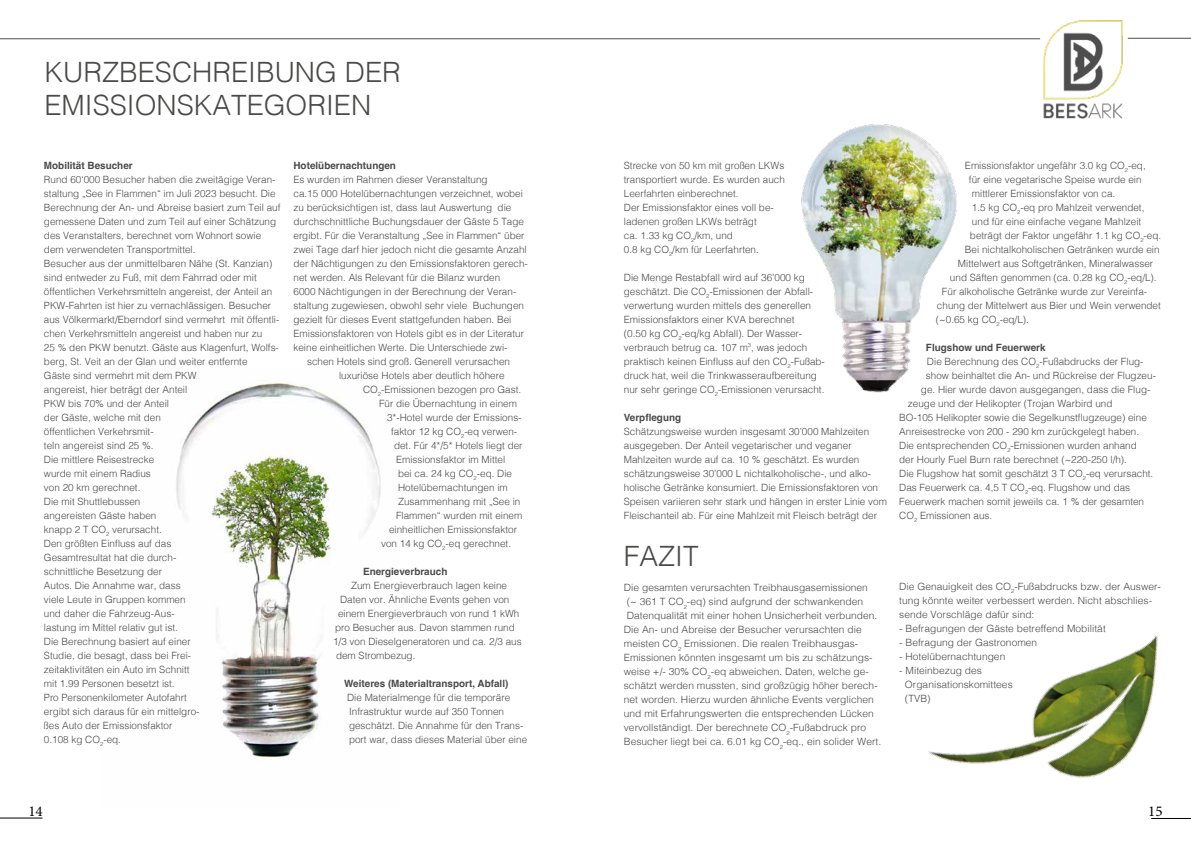
<style>
.page{position:relative;width:1191px;height:842px;background:#fff}
.page>*{position:absolute;margin:0;border:0;box-sizing:border-box;transform-origin:0 0}
.t1{font:300 28px/33.6px "Helvetica";color:#4a4a49}
.t2{font:15px "Minion Pro";color:#000}
.t3{font:300 10px/14px "Helvetica";color:#4a4a49}
.t4{font:700 10px "Helvetica";color:#4a4a49}
</style>
<div class="page">
<hr style="left:0;top:38px;width:1040px;height:1px;background:#4d4d4d">
<hr style="left:1127px;top:38px;width:64px;height:1px;background:#4d4d4d">
<img style="left:1034px;top:20px;width:95px;height:99px">
<img style="left:176px;top:380px;width:205px;height:379px">
<img style="left:928px;top:635px;width:230px;height:143px">
<img style="left:801px;top:124px;width:156px;height:269px">
<hr style="left:1151px;top:818px;width:40px;height:1px;background:#000">
<hr style="left:0;top:818px;width:43px;height:1px;background:#000">
<h1 class="t1" style="left:44px;top:53px;width:358px">KURZBESCHREIBUNG DER<br>EMISSIONSKATEGORIEN</h1>
<p class="t4" style="left:44px;top:159px;width:90px">Mobilität Besucher</p>
<p class="t3" style="left:44px;top:172px;width:238px">Rund 60‘000 Besucher haben die zweitägige Veran&shy;staltung „See in Flammen“ im Juli 2023 besucht. Die Berechnung der An- und Abreise basiert zum Teil auf gemessene Daten und zum Teil auf einer Schätzung des Veranstalters, berechnet vom Wohnort sowie dem verwendeten Transportmittel.<br>Besucher aus der unmittelbaren Nähe (St. Kanzian) sind entweder zu Fuß, mit dem Fahrrad oder mit öffentlichen Verkehrsmitteln angereist, der Anteil an PKW-Fahrten ist hier zu vernachlässigen. Besucher aus Völkermarkt/Eberndorf sind vermehrt mit öffentli&shy;chen Verkehrsmitteln angereist und haben nur zu<br>25 % den PKW benutzt. Gäste aus Klagenfurt, Wolfs&shy;berg, St. Veit an der Glan und weiter entfernte<br>Gäste sind vermehrt mit dem PKW<br>angereist, hier beträgt der Anteil<br>PKW bis 70% und der Anteil<br>der Gäste, welche mit den<br>öffentlichen Verkehrsmit-<br>teln angereist sind 25 %.<br>Die mittlere Reisestrecke<br>wurde mit einem Radius<br>von 20 km gerechnet.<br>Die mit Shuttlebussen<br>angereisten Gäste haben<br>knapp 2 T CO<sub>2</sub> verursacht.<br>Den größten Einfluss auf das<br>Gesamtresultat hat die durch-<br>schnittliche Besetzung der<br>Autos. Die Annahme war, dass<br>viele Leute in Gruppen kommen<br>und daher die Fahrzeug-Aus-<br>lastung im Mittel relativ gut ist.<br>Die Berechnung basiert auf einer<br>Studie, die besagt, dass bei Frei-<br>zeitaktivitäten ein Auto im Schnitt<br>mit 1.99 Personen besetzt ist.<br>Pro Personenkilometer Autofahrt<br>ergibt sich daraus für ein mittelgro-<br>ßes Auto der Emissionsfaktor<br>0.108 kg CO<sub>2</sub>-eq.</p>
<p class="t4" style="left:293px;top:159px;width:104px">Hotelübernachtungen</p>
<p class="t3" style="left:293px;top:172px;width:196px">Es wurden im Rahmen dieser Veranstaltung</p>
<p class="t3" style="left:293px;top:186px;width:231px">ca.15 000 Hotelübernachtungen verzeichnet, wobei</p>
<p class="t3" style="left:293px;top:200px;width:219px">zu berücksichtigen ist, dass laut Auswertung die</p>
<p class="t3" style="left:293px;top:214px;width:232px">durchschnittliche Buchungsdauer der Gäste 5 Tage</p>
<p class="t3" style="left:293px;top:228px;width:233px">ergibt. Für die Veranstaltung „See in Flammen“ über</p>
<p class="t3" style="left:293px;top:242px;width:235px">zwei Tage darf hier jedoch nicht die gesamte Anzahl</p>
<p class="t3" style="left:293px;top:256px;width:236px">der Nächtigungen zu den Emissionsfaktoren gerech-</p>
<p class="t3" style="left:293px;top:270px;width:208px">net werden. Als Relevant für die Bilanz wurden</p>
<p class="t3" style="left:293px;top:284px;width:224px">6000 Nächtigungen in der Berechnung der Veran-</p>
<p class="t3" style="left:293px;top:298px;width:232px">staltung zugewiesen, obwohl sehr viele Buchungen</p>
<p class="t3" style="left:293px;top:312px;width:219px">gezielt für dieses Event stattgefunden haben. Bei</p>
<p class="t3" style="left:293px;top:326px;width:232px">Emissionsfaktoren von Hotels gibt es in der Literatur</p>
<p class="t3" style="left:293px;top:340px;width:215px">keine einheitlichen Werte. Die Unterschiede zwi-</p>
<p class="t3" style="left:307px;top:354px;width:204px">schen Hotels sind groß. Generell verursachen</p>
<p class="t3" style="left:339px;top:368px;width:167px">luxuriöse Hotels aber deutlich höhere</p>
<p class="t3" style="left:363px;top:382px;width:160px">CO<sub>2</sub>-Emissionen bezogen pro Gast.</p>
<p class="t3" style="left:379px;top:396px;width:139px">Für die Übernachtung in einem</p>
<p class="t3" style="left:387px;top:410px;width:136px">3*-Hotel wurde der Emissions-</p>
<p class="t3" style="left:391px;top:424px;width:128px">faktor 12 kg CO<sub>2</sub>-eq verwen-</p>
<p class="t3" style="left:394px;top:438px;width:130px">det. Für 4*/5* Hotels liegt der</p>
<p class="t3" style="left:396px;top:452px;width:111px">Emissionsfaktor im Mittel</p>
<p class="t3" style="left:398px;top:466px;width:116px">bei ca. 24 kg CO<sub>2</sub>-eq. Die</p>
<p class="t3" style="left:398px;top:480px;width:111px">Hotelübernachtungen im</p>
<p class="t3" style="left:398px;top:494px;width:124px">Zusammenhang mit „See in</p>
<p class="t3" style="left:396px;top:508px;width:128px">Flammen“ wurden mit einem</p>
<p class="t3" style="left:389px;top:522px;width:129px">einheitlichen Emissionsfaktor</p>
<p class="t3" style="left:381px;top:536px;width:132px">von 14 kg CO<sub>2</sub>-eq gerechnet.</p>
<p class="t4" style="left:363px;top:565px;width:86px">Energieverbrauch</p>
<p class="t3" style="left:351px;top:578px;width:158px">Zum Energieverbrauch lagen keine</p>
<p class="t3" style="left:340px;top:592px;width:171px">Daten vor. Ähnliche Events gehen von</p>
<p class="t3" style="left:338px;top:606px;width:183px">einem Energieverbrauch von rund 1 kWh</p>
<p class="t3" style="left:335px;top:620px;width:181px">pro Besucher aus. Davon stammen rund</p>
<p class="t3" style="left:333px;top:634px;width:190px">1/3 von Dieselgeneratoren und ca. 2/3 aus</p>
<p class="t3" style="left:336px;top:648px;width:81px">dem Strombezug.</p>
<p class="t4" style="left:344px;top:677px;width:166px">Weiteres (Materialtransport, Abfall)</p>
<p class="t3" style="left:347px;top:690px;width:182px">Die Materialmenge für die temporäre Infrastruktur wurde auf 350 Tonnen geschätzt. Die Annahme für den Trans&shy;port war, dass dieses Material über eine</p>
<p class="t3" style="left:624px;top:157px;width:162px">Strecke von 50 km mit großen LKWs transportiert wurde. Es wurden auch<br>Leerfahrten einberechnet.<br>Der Emissionsfaktor eines voll be&shy;ladenen großen LKWs beträgt<br>ca. 1.33 kg CO<sub>2</sub>/km, und<br>0.8 kg CO<sub>2</sub>/km für Leerfahrten.</p>
<p class="t3" style="left:624px;top:269px;width:203px">Die Menge Restabfall wird auf 36’000 kg geschätzt. Die CO<sub>2</sub>-Emissionen der Abfall&shy;verwertung wurden mittels des generellen Emissionsfaktors einer KVA berechnet<br>(0.50 kg CO<sub>2</sub>-eq/kg Abfall). Der Wasser&shy;verbrauch betrug ca. 107 m<sup>3</sup>, was jedoch praktisch keinen Einfluss auf den CO<sub>2</sub>-Fußab&shy;druck hat, weil die Trinkwasseraufbereitung nur sehr geringe CO<sub>2</sub>-Emissionen verursacht.</p>
<p class="t4" style="left:624px;top:411px;width:59px">Verpflegung</p>
<p class="t3" style="left:624px;top:423px;width:265px">Schätzungsweise wurden insgesamt 30’000 Mahlzeiten ausgegeben. Der Anteil vegetarischer und veganer Mahlzeiten wurde auf ca. 10 % geschätzt. Es wurden schätzungsweise 30’000 L nichtalkoholische-, und alko&shy;holische Getränke konsumiert. Die Emissionsfaktoren von Speisen variieren sehr stark und hängen in erster Linie vom Fleischanteil ab. Für eine Mahlzeit mit Fleisch beträgt der</p>
<p class="t3" style="left:965px;top:157px;width:182px">Emissionsfaktor ungefähr 3.0 kg CO<sub>2</sub>-eq,</p>
<p class="t3" style="left:969px;top:171px;width:174px">für eine vegetarische Speise wurde ein</p>
<p class="t3" style="left:972px;top:185px;width:145px">mittlerer Emissionsfaktor von ca.</p>
<p class="t3" style="left:972px;top:199px;width:174px">1.5 kg CO<sub>2</sub>-eq pro Mahlzeit verwendet,</p>
<p class="t3" style="left:972px;top:213px;width:171px">und für eine einfache vegane Mahlzeit</p>
<p class="t3" style="left:970px;top:227px;width:193px">beträgt der Faktor ungefähr 1.1 kg CO<sub>2</sub>-eq.</p>
<p class="t3" style="left:965px;top:241px;width:196px">Bei nichtalkoholischen Getränken wurde ein</p>
<p class="t3" style="left:958px;top:255px;width:197px">Mittelwert aus Softgetränken, Mineralwasser</p>
<p class="t3" style="left:950px;top:269px;width:208px">und Säften genommen (ca. 0.28 kg CO<sub>2</sub>-eq/L).</p>
<p class="t3" style="left:942px;top:283px;width:207px">Für alkoholische Getränke wurde zur Vereinfa-</p>
<p class="t3" style="left:937px;top:297px;width:225px">chung der Mittelwert aus Bier und Wein verwendet</p>
<p class="t3" style="left:936px;top:311px;width:94px">(~0.65 kg CO<sub>2</sub>-eq/L).</p>
<p class="t4" style="left:926px;top:341px;width:121px">Flugshow und Feuerwerk</p>
<p class="t3" style="left:927px;top:353px;width:218px">Die Berechnung des CO<sub>2</sub>-Fußabdrucks der Flug-</p>
<p class="t3" style="left:926px;top:367px;width:231px">show beinhaltet die An- und Rückreise der Flugzeu-</p>
<p class="t3" style="left:921px;top:381px;width:231px">ge. Hier wurde davon ausgegangen, dass die Flug-</p>
<p class="t3" style="left:908px;top:395px;width:206px">zeuge und der Helikopter (Trojan Warbird und</p>
<p class="t3" style="left:899px;top:409px;width:249px">BO-105 Helikopter sowie die Segelkunstflugzeuge) eine</p>
<p class="t3" style="left:899px;top:423px;width:241px">Anreisestrecke von 200 - 290 km zurückgelegt haben.</p>
<p class="t3" style="left:899px;top:437px;width:239px">Die entsprechenden CO<sub>2</sub>-Emissionen wurden anhand</p>
<p class="t3" style="left:899px;top:451px;width:229px">der Hourly Fuel Burn rate berechnet (~220-250 l/h).</p>
<p class="t3" style="left:899px;top:465px;width:256px">Die Flugshow hat somit geschätzt 3 T CO<sub>2</sub>-eq verursacht.</p>
<p class="t3" style="left:899px;top:479px;width:232px">Das Feuerwerk ca. 4,5 T CO<sub>2</sub>-eq. Flugshow und das</p>
<p class="t3" style="left:899px;top:493px;width:246px">Feuerwerk machen somit jeweils ca. 1 % der gesamten</p>
<p class="t3" style="left:899px;top:507px;width:95px">CO<sub>2</sub> Emissionen aus.</p>
<h1 class="t1" style="left:624px;top:537px;width:76px">FAZIT</h1>
<p class="t3" style="left:624px;top:580px;width:259px">Die gesamten verursachten Treibhausgasemissionen<br>(~ 361 T CO<sub>2</sub>-eq) sind aufgrund der schwankenden Datenqualität mit einer hohen Unsicherheit verbunden.<br>Die An- und Abreise der Besucher verursachten die meisten CO<sub>2</sub> Emissionen. Die realen Treibhausgas-Emissionen könnten insgesamt um bis zu schätzungs&shy;weise +/- 30% CO<sub>2</sub>-eq abweichen. Daten, welche ge&shy;schätzt werden mussten, sind großzügig höher berech&shy;net worden. Hierzu wurden ähnliche Events verglichen und mit Erfahrungswerten die entsprechenden Lücken vervollständigt. Der berechnete CO<sub>2</sub>-Fußabdruck pro Besucher liegt bei ca. 6.01 kg CO<sub>2</sub>-eq., ein solider Wert.</p>
<p class="t3" style="left:899px;top:578px;width:263px">Die Genauigkeit des CO<sub>2</sub>-Fußabdrucks bzw. der Auswer&shy;tung könnte weiter verbessert werden. Nicht abschlies&shy;sende Vorschläge dafür sind:</p>
<p class="t3" style="left:899px;top:620px;width:208px">- Befragungen der Gäste betreffend Mobilität</p>
<p class="t3" style="left:899px;top:634px;width:139px">- Befragung der Gastronomen</p>
<p class="t3" style="left:899px;top:648px;width:108px">- Hotelübernachtungen</p>
<p class="t3" style="left:905px;top:662px;width:109px;text-indent:-6px">- Miteinbezug des<br>Organisationskomittees (TVB)</p>
<h2 class="t2" style="left:28px;top:801px;width:16px">14</h2>
<h2 class="t2" style="left:1148px;top:801px;width:16px">15</h2>
</div>
